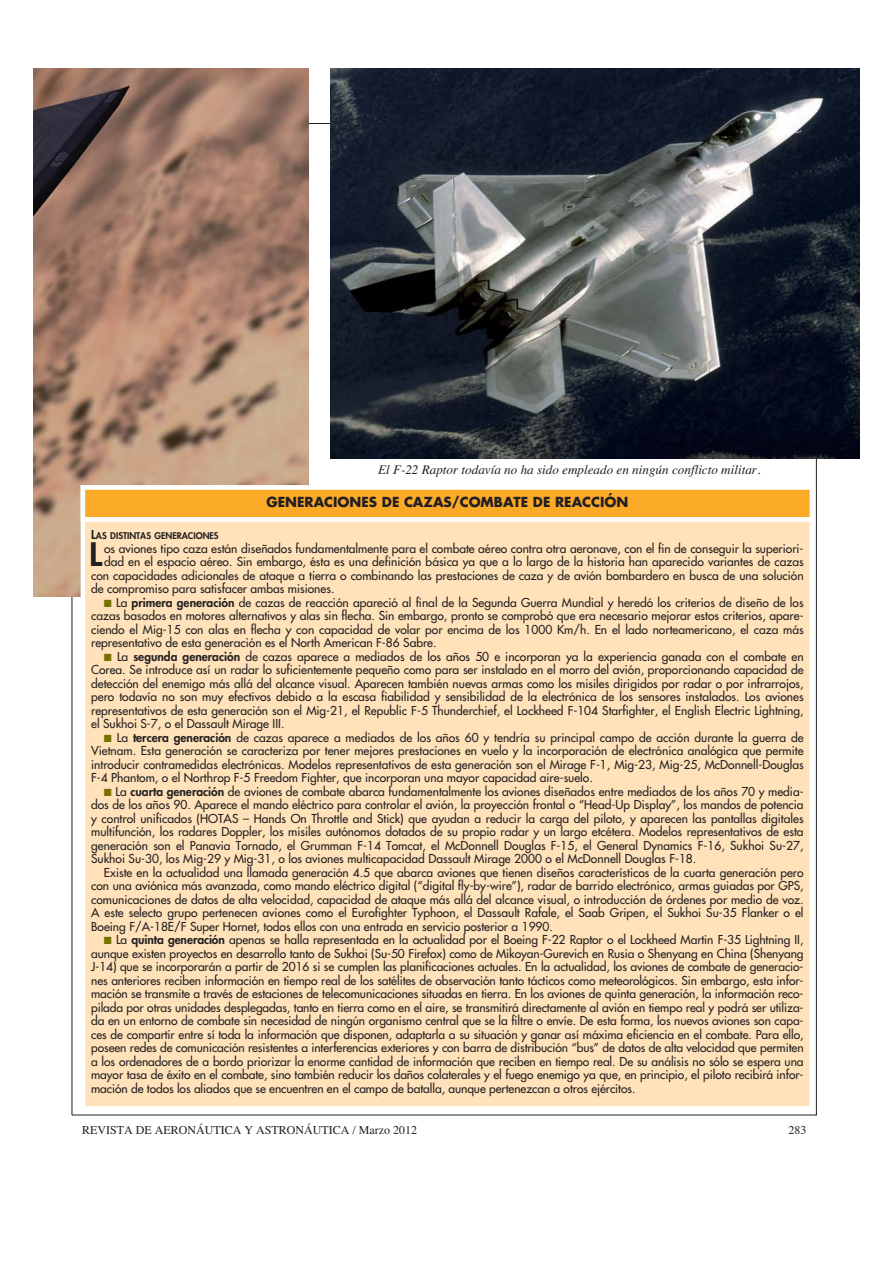
<style>
.page{position:relative;width:893px;height:1263px;background:#fff}
.page>*{position:absolute;margin:0;border:0;box-sizing:border-box;transform-origin:0 0}
.t1{font:800 31.5px "Futura";color:#231f20}
.t2{font:700 13.5px "Futura";color:#231f20}
.t3{font:italic 13.2px "Times";color:#231f20}
.t4{font:12px/13.5px "Futura";color:#231f20;text-align:justify}
.t5{font:12px "Times";color:#231f20}
.t6{font:800 9px "Futura";color:#231f20}
.s1{font-size:12px}
.s2{font-family:"European Pi Three";color:#787100}
.s3{font-weight:800}
</style>
<div class="page">
<img style="left:34px;top:68px;width:275px;height:529px">
<img style="left:330px;top:68px;width:529px;height:391px">
<div style="left:85px;top:490px;width:724px;height:616px;background:#ffe2ba"></div>
<div style="left:81px;top:485px;width:733px;height:626px;border:4px solid #fff"></div>
<div style="left:85px;top:490px;width:724px;height:27px;background:#fbaa28"></div>
<div style="left:81px;top:485px;width:733px;height:37px;border:4px solid #fff"></div>
<p class="t3" style="left:378px;top:465px;width:384px">El F-22 Raptor todavía no ha sido empleado en ningún conflicto militar.</p>
<p class="t2" style="left:266px;top:496px;width:363px">GENERACIONES DE CAZAS/COMBATE DE REACCIÓN</p>
<p class="t6" style="left:91px;top:532px;width:129px"><span class="s1">L</span>AS DISTINTAS GENERACIONES</p>
<h1 class="t1" style="left:90px;top:540px;width:14px">L</h1>
<p class="t4" style="left:104px;top:543px;width:701px">os aviones tipo caza están diseñados fundamentalmente para el combate aéreo contra otra aeronave, con el fin de conseguir la superiori-</p>
<p class="t4" style="left:104px;top:556px;width:701px">dad en el espacio aéreo. Sin embargo, ésta es una definición básica ya que a lo largo de la historia han aparecido variantes de cazas</p>
<p class="t4" style="left:91px;top:570px;width:714px">con capacidades adicionales de ataque a tierra o combinando las prestaciones de caza y de avión bombardero en busca de una solución</p>
<p class="t4" style="left:91px;top:583px;width:245px">de compromiso para satisfacer ambas misiones.</p>
<p class="t4" style="left:91px;top:597px;width:714px;text-indent:13px"><span class="s2">-</span> La <span class="s3">primera generación</span> de cazas de reacción apareció al final de la Segunda Guerra Mundial y heredó los criterios de diseño de los cazas basados en motores alternativos y alas sin flecha. Sin embargo, pronto se comprobó que era necesario mejorar estos criterios, apare&shy;ciendo el Mig-15 con alas en flecha y con capacidad de volar por encima de los 1000 Km/h. En el lado norteamericano, el caza más representativo de esta generación es el North American F-86 Sabre.</p>
<p class="t4" style="left:91px;top:651px;width:714px;text-indent:13px"><span class="s2">-</span> La <span class="s3">segunda generación</span> de cazas aparece a mediados de los años 50 e incorporan ya la experiencia ganada con el combate en Corea. Se introduce así un radar lo suficientemente pequeño como para ser instalado en el morro del avión, proporcionando capacidad de detección del enemigo más allá del alcance visual. Aparecen también nuevas armas como los misiles dirigidos por radar o por infrarrojos, pero todavía no son muy efectivos debido a la escasa fiabilidad y sensibilidad de la electrónica de los sensores instalados. Los aviones representativos de esta generación son el Mig-21, el Republic F-5 Thunderchief, el Lockheed F-104 Starfighter, el English Electric Lightning, el Sukhoi S-7, o el Dassault Mirage III.</p>
<p class="t4" style="left:91px;top:732px;width:714px;text-indent:13px"><span class="s2">-</span> La <span class="s3">tercera generación</span> de cazas aparece a mediados de los años 60 y tendría su principal campo de acción durante la guerra de Vietnam. Esta generación se caracteriza por tener mejores prestaciones en vuelo y la incorporación de electrónica analógica que permite introducir contramedidas electrónicas. Modelos representativos de esta generación son el Mirage F-1, Mig-23, Mig-25, McDonnell-Douglas F-4 Phantom, o el Northrop F-5 Freedom Fighter, que incorporan una mayor capacidad aire-suelo.</p>
<p class="t4" style="left:91px;top:786px;width:714px;text-indent:13px"><span class="s2">-</span> La <span class="s3">cuarta generación</span> de aviones de combate abarca fundamentalmente los aviones diseñados entre mediados de los años 70 y media&shy;dos de los años 90. Aparece el mando eléctrico para controlar el avión, la proyección frontal o “Head-Up Display”, los mandos de potencia y control unificados (HOTAS – Hands On Throttle and Stick) que ayudan a reducir la carga del piloto, y aparecen las pantallas digitales multifunción, los radares Doppler, los misiles autónomos dotados de su propio radar y un largo etcétera. Modelos representativos de esta generación son el Panavia Tornado, el Grumman F-14 Tomcat, el McDonnell Douglas F-15, el General Dynamics F-16, Sukhoi Su-27, Sukhoi Su-30, los Mig-29 y Mig-31, o los aviones multicapacidad Dassault Mirage 2000 o el McDonnell Douglas F-18.</p>
<p class="t4" style="left:91px;top:867px;width:714px;text-indent:13px">Existe en la actualidad una llamada generación 4.5 que abarca aviones que tienen diseños característicos de la cuarta generación pero con una aviónica más avanzada, como mando eléctrico digital (“digital fly-by-wire”), radar de barrido electrónico, armas guiadas por GPS, comunicaciones de datos de alta velocidad, capacidad de ataque más allá del alcance visual, o introducción de órdenes por medio de voz.<br>A este selecto grupo pertenecen aviones como el Eurofighter Typhoon, el Dassault Rafale, el Saab Gripen, el Sukhoi Su-35 Flanker o el Boeing F/A-18E/F Super Hornet, todos ellos con una entrada en servicio posterior a 1990.</p>
<p class="t4" style="left:91px;top:934px;width:714px;text-indent:13px"><span class="s2">-</span> La <span class="s3">quinta generación</span> apenas se halla representada en la actualidad por el Boeing F-22 Raptor o el Lockheed Martin F-35 Lightning II, aunque existen proyectos en desarrollo tanto de Sukhoi (Su-50 Firefox) como de Mikoyan-Gurevich en Rusia o Shenyang en China (Shenyang J-14) que se incorporarán a partir de 2016 si se cumplen las planificaciones actuales. En la actualidad, los aviones de combate de generacio&shy;nes anteriores reciben información en tiempo real de los satélites de observación tanto tácticos como meteorológicos. Sin embargo, esta infor&shy;mación se transmite a través de estaciones de telecomunicaciones situadas en tierra. En los aviones de quinta generación, la información reco&shy;pilada por otras unidades desplegadas, tanto en tierra como en el aire, se transmitirá directamente al avión en tiempo real y podrá ser utiliza&shy;da en un entorno de combate sin necesidad de ningún organismo central que se la filtre o envíe. De esta forma, los nuevos aviones son capa&shy;ces de compartir entre sí toda la información que disponen, adaptarla a su situación y ganar así máxima eficiencia en el combate. Para ello, poseen redes de comunicación resistentes a interferencias exteriores y con barra de distribución “bus” de datos de alta velocidad que permiten a los ordenadores de a bordo priorizar la enorme cantidad de información que reciben en tiempo real. De su análisis no sólo se espera una mayor tasa de éxito en el combate, sino también reducir los daños colaterales y el fuego enemigo ya que, en principio, el piloto recibirá infor&shy;mación de todos los aliados que se encuentren en el campo de batalla, aunque pertenezcan a otros ejércitos.</p>
<p class="t5" style="left:82px;top:1126px;width:336px">REVISTA DE AERONÁUTICA Y ASTRONÁUTICA / Marzo 2012</p>
<p class="t5" style="left:788px;top:1126px;width:19px">283</p>
</div>
